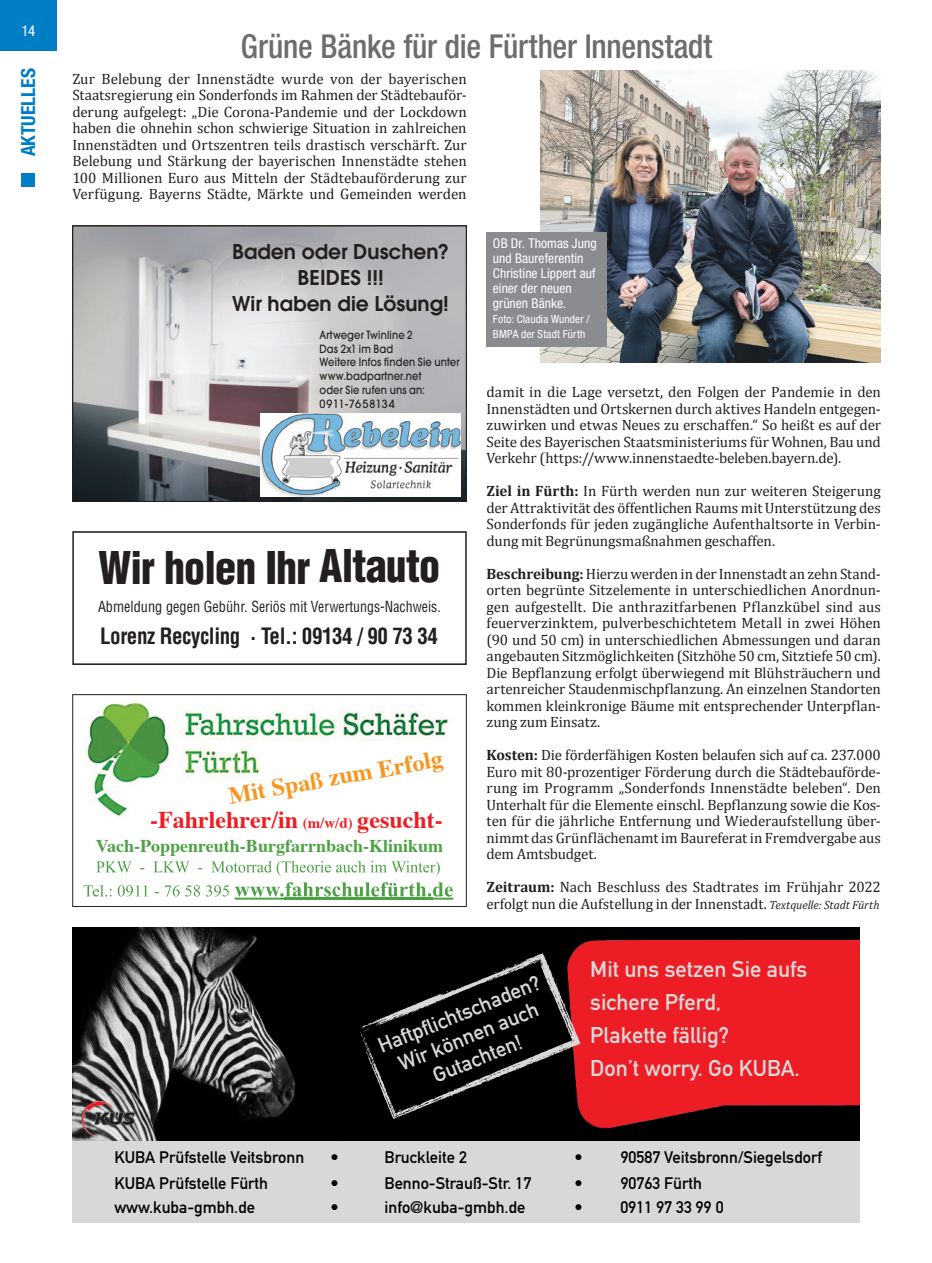
<style>
.page{position:relative;width:932px;height:1263px;background:#fff}
.page>*{position:absolute;margin:0;border:0;box-sizing:border-box;transform-origin:0 0}
.t1{font:900 condensed 44.1px "Helvetica";letter-spacing:-.02em;color:#231f20;scale:.95 1}
.HEADLINE{font:500 condensed 33px "Helvetica Neue LT Std";letter-spacing:-.01em;color:#6c6d70;scale:.96 1}
.t2{font:700 24px "Times";color:#ee1d23}
.t3{font:700 24px "Times";color:#f7961d}
.t4{font:700 22.5px/33px "DIN Alternate";color:#d8d8d8}
.t5{font:700 condensed 22.05px "Helvetica";letter-spacing:-.02em;color:#231f20;scale:.95 1}
.t6{font:700 21px/24px "DIN Alternate";color:#d8d8d8;text-align:center}
.t7{font:600 20.25px/26.2px "Avant Garde";color:#231f20;text-align:center}
.t8{font:700 condensed 19.5px "Helvetica Neue LT Std";color:#007ec5}
.t9{font:700 18px "Times";color:#4da245}
.t10{font:700 16.5px "DIN Alternate";color:#000}
.FLIESSTEXT_Absatzhea{font:15px/16.5px "Cambria";letter-spacing:-.005em;color:#231f20;text-align:justify}
.FLIESSTEXT{font:15px/16.5px "Cambria";letter-spacing:-.01em;color:#231f20;text-align:justify}
.t11{font:condensed 15px "Helvetica";color:#231f20;scale:.95 1}
.t12{font:condensed 15px "Helvetica Neue LT Std";color:#fff}
.BILDUNTERSCHRIFT_WEI{font:condensed 13.5px/15px "Helvetica Neue LT Std";color:#fff}
.t13{font:500 11.25px/14px "Avant Garde";letter-spacing:.015em;color:#231f20;scale:.88 1}
.BILDUNTERSCHRIFT_WEI-2{font:condensed 11.25px/15px "Helvetica Neue LT Std";letter-spacing:.01em;color:#fff}
.s1{font-size:15px}
.s2{font-weight:700}
.s3{font-style:italic;font-size:12px}
</style>
<div class="page">
<div style="left:0;top:0;width:57px;height:51px;background:#007ec5"></div>
<div style="left:21px;top:173px;width:14px;height:14px;background:#007ec5"></div>
<img style="left:83px;top:703px;width:371px;height:197px">
<img style="left:264px;top:861px;width:109px;height:11px">
<img style="left:391px;top:861px;width:49px;height:15px">
<img style="left:100px;top:882px;width:252px;height:14px">
<img style="left:365px;top:882px;width:61px;height:14px">
<img style="left:284px;top:898px;width:148px;height:2px">
<img style="left:432px;top:882px;width:21px;height:18px">
<div style="left:72px;top:838px;width:394px;height:19px;background:#fff"></div>
<div style="left:72px;top:694px;width:394px;height:213px;border:1px solid #231f20"></div>
<img style="left:72px;top:927px;width:470px;height:214px">
<div style="left:72px;top:1141px;width:787px;height:82px;background:#d8d8d8"></div>
<img style="left:72px;top:1098px;width:79px;height:43px">
<img style="left:552px;top:927px;width:307px;height:214px">
<div style="left:608px;top:968px;width:251px;height:133px;background:#ee1d25"></div>
<svg style="left:360px;top:953px;width:220px;height:166px;background:#150f0f"></svg>
<img style="left:74px;top:227px;width:390px;height:273px">
<img style="left:260px;top:414px;width:200px;height:82px">
<div style="left:72px;top:225px;width:394px;height:277px;border:1px solid #231f20"></div>
<img style="left:540px;top:71px;width:340px;height:292px">
<div style="left:486px;top:232px;width:121px;height:115px;background:#8a8c8f"></div>
<div style="left:72px;top:531px;width:394px;height:134px;border:2px solid #231f20"></div>
<p class="t12" style="left:21px;top:22px;width:16px">14</p>
<h3 class="t8" style="left:16px;top:156px;width:90px;rotate:-90deg">AKTUELLES</h3>
<p class="HEADLINE" style="left:241px;top:26px;width:492px">Grüne Bänke für die Fürther Innenstadt</p>
<p class="FLIESSTEXT" style="left:72px;top:70px;width:396px">Zur Belebung der Innenstädte wurde von der bayerischen Staatsregierung ein Sonderfonds im Rahmen der Städtebauför&shy;derung aufgelegt: „Die Corona-Pandemie und der Lockdown haben die ohnehin schon schwierige Situation in zahlreichen Innenstädten und Ortszentren teils drastisch verschärft. Zur Belebung und Stärkung der bayerischen Innenstädte stehen 100 Millionen Euro aus Mitteln der Städtebauförderung zur Verfügung. Bayerns Städte, Märkte und Gemeinden werden</p>
<p class="t7" style="left:232px;top:238px;width:218px">Baden oder Duschen?<br>BEIDES !!!<br>Wir haben die Lösung!</p>
<p class="t13" style="left:319px;top:327px;width:161px">Artweger Twinline 2<br>Das 2x1 im Bad<br>Weitere Infos finden Sie unter www.badpartner.net<br>oder Sie rufen uns an:<br>0911-7658134</p>
<p class="t1" style="left:98px;top:540px;width:361px">Wir holen Ihr Altauto</p>
<p class="t11" style="left:98px;top:597px;width:362px">Abmeldung gegen Gebühr. Seriös mit Verwertungs-Nachweis.</p>
<p class="t5" style="left:100px;top:622px;width:357px">Lorenz Recycling · Tel.: 09134 / 90 73 34</p>
<p class="t3" style="left:225px;top:773px;width:218px;rotate:-10deg">Mit Spaß zum Erfolg</p>
<p class="t2" style="left:150px;top:797px;width:294px">-Fahrlehrer/in <span class="s1">(m/w/d)</span> gesucht-</p>
<p class="t9" style="left:96px;top:828px;width:349px">Vach-Poppenreuth-Burgfarrnbach-Klinikum</p>
<p class="BILDUNTERSCHRIFT_WEI" style="left:493px;top:236px;width:105px">OB Dr. Thomas Jung und Baureferentin<br>Christine Lippert auf einer der neuen grünen Bänke.</p>
<p class="BILDUNTERSCHRIFT_WEI-2" style="left:493px;top:312px;width:98px">Foto: Claudia Wunder /<br>BMPA der Stadt Fürth</p>
<p class="FLIESSTEXT" style="left:486px;top:384px;width:396px">damit in die Lage versetzt, den Folgen der Pandemie in den Innenstädten und Ortskernen durch aktives Handeln entgegen&shy;zuwirken und etwas Neues zu erschaffen.“ So heißt es auf der Seite des Bayerischen Staatsministeriums für Wohnen, Bau und Verkehr (https://www.innenstaedte-beleben.bayern.de).</p>
<p class="FLIESSTEXT_Absatzhea" style="left:486px;top:483px;width:396px"><span class="s2">Ziel in Fürth:</span> In Fürth werden nun zur weiteren Steigerung der Attraktivität des öffentlichen Raums mit Unterstützung des Sonderfonds für jeden zugängliche Aufenthaltsorte in Verbin&shy;dung mit Begrünungsmaßnahmen geschaffen.</p>
<p class="FLIESSTEXT_Absatzhea" style="left:486px;top:565px;width:396px"><span class="s2">Beschreibung:</span> Hierzu werden in der Innenstadt an zehn Stand&shy;orten begrünte Sitzelemente in unterschiedlichen Anordnun&shy;gen aufgestellt. Die anthrazitfarbenen Pflanzkübel sind aus feuerverzinktem, pulverbeschichtetem Metall in zwei Höhen (90 und 50 cm) in unterschiedlichen Abmessungen und daran angebauten Sitzmöglichkeiten (Sitzhöhe 50 cm, Sitztiefe 50 cm).<br>Die Bepflanzung erfolgt überwiegend mit Blühsträuchern und artenreicher Staudenmischpflanzung. An einzelnen Standorten kommen kleinkronige Bäume mit entsprechender Unterpflan&shy;zung zum Einsatz.</p>
<p class="FLIESSTEXT_Absatzhea" style="left:486px;top:747px;width:396px"><span class="s2">Kosten:</span> Die förderfähigen Kosten belaufen sich auf ca. 237.000<br>Euro mit 80-prozentiger Förderung durch die Städtebauförde&shy;rung im Programm „Sonderfonds Innenstädte beleben“. Den Unterhalt für die Elemente einschl. Bepflanzung sowie die Kos&shy;ten für die jährliche Entfernung und Wiederaufstellung über&shy;nimmt das Grünflächenamt im Baureferat in Fremdvergabe aus dem Amtsbudget.</p>
<p class="FLIESSTEXT_Absatzhea" style="left:486px;top:879px;width:396px"><span class="s2">Zeitraum:</span> Nach Beschluss des Stadtrates im Frühjahr 2022 erfolgt nun die Aufstellung in der Innenstadt. <span class="s3">Textquelle: Stadt Fürth</span></p>
<p class="t6" style="left:374px;top:1034px;width:174px;rotate:-22deg">Haftpflichtschaden?<br>Wir können auch<br>Gutachten!</p>
<p class="t4" style="left:590px;top:951px;width:218px">Mit uns setzen Sie aufs sichere Pferd,<br>Plakette fällig?<br>Don’t worry. Go KUBA.</p>
<p class="t10" style="left:114px;top:1145px;width:191px">KUBA Prüfstelle Veitsbronn</p>
<p class="t10" style="left:330px;top:1145px;width:10px">•</p>
<p class="t10" style="left:384px;top:1145px;width:84px">Bruckleite 2</p>
<p class="t10" style="left:574px;top:1145px;width:249px">• 90587 Veitsbronn/Siegelsdorf</p>
<p class="t10" style="left:114px;top:1170px;width:155px">KUBA Prüfstelle Fürth</p>
<p class="t10" style="left:330px;top:1170px;width:10px">•</p>
<p class="t10" style="left:384px;top:1170px;width:148px">Benno-Strauß-Str. 17</p>
<p class="t10" style="left:574px;top:1170px;width:129px">• 90763 Fürth</p>
<p class="t10" style="left:114px;top:1194px;width:142px">www.kuba-gmbh.de</p>
<p class="t10" style="left:330px;top:1194px;width:10px">•</p>
<p class="t10" style="left:384px;top:1194px;width:142px">info@kuba-gmbh.de</p>
<p class="t10" style="left:574px;top:1194px;width:151px">• 0911 97 33 99 0</p>
</div>
